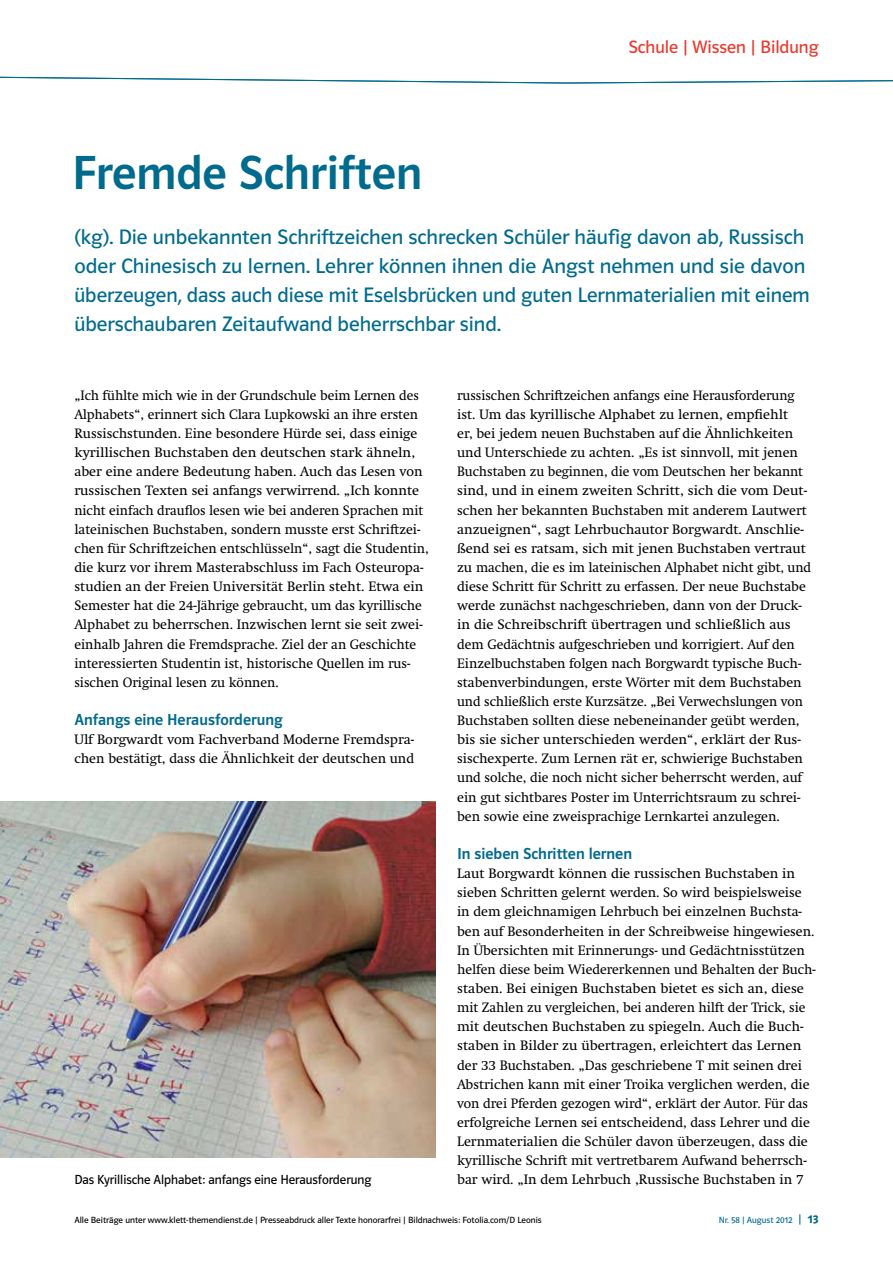
<style>
.page{position:relative;width:893px;height:1263px;background:#fff}
.page>*{position:absolute;margin:0;border:0;box-sizing:border-box;transform-origin:0 0}
.t1{font:48px "Polo ST11 K Krftg";color:#006b8d}
.t2{font:21px/29.2px "Polo ST11 K Buch";color:#006b8d}
.t3{font:18px "Polo ST11 K Buch";color:#ec372a}
.t4{font:16.5px "Polo 22 K Krftg";color:#006b8d}
.t5{font:13.5px/19.2px "Klett Swift";color:#000}
.t6{font:13.2px "Polo ST11 K Buch";letter-spacing:-.005em;color:#000}
.t7{font:9px "Polo ST11 K Buch";color:#000}
.t8{font:9px "Polo ST11 K Buch";color:#006b8d}
.s1{font-size:12px}
.s2{font-family:"Polo ST11 K Hfett";font-size:12px}
</style>
<div class="page">
<img style="left:0;top:802px;width:436px;height:355px">
<svg style="left:413px;top:82px;width:367px;height:1px"></svg>
<svg style="left:0;top:76px;width:893px;height:6px"></svg>
<h3 class="t3" style="left:628px;top:37px;width:192px">Schule | Wissen | Bildung</h3>
<h1 class="t1" style="left:72px;top:147px;width:352px">Fremde Schriften</h1>
<p class="t2" style="left:74px;top:222px;width:737px">(kg). Die unbekannten Schriftzeichen schrecken Schüler häufig davon ab, Russisch oder Chinesisch zu lernen. Lehrer können ihnen die Angst nehmen und sie davon überzeugen, dass auch diese mit Eselsbrücken und guten Lernmaterialien mit einem überschaubaren Zeitaufwand beherrschbar sind.</p>
<p class="t5" style="left:74px;top:386px;width:356px">„Ich fühlte mich wie in der Grundschule beim Lernen des Alphabets“, erinnert sich Clara Lupkowski an ihre ersten Russischstunden. Eine besondere Hürde sei, dass einige kyrillischen Buchstaben den deutschen stark ähneln, aber eine andere Bedeutung haben. Auch das Lesen von russischen Texten sei anfangs verwirrend. „Ich konnte nicht einfach drauflos lesen wie bei anderen Sprachen mit lateinischen Buchstaben, sondern musste erst Schriftzei&shy;chen für Schriftzeichen entschlüsseln“, sagt die Studentin, die kurz vor ihrem Masterabschluss im Fach Osteuropa&shy;studien an der Freien Universität Berlin steht. Etwa ein Semester hat die 24-Jährige gebraucht, um das kyrillische Alphabet zu beherrschen. Inzwischen lernt sie seit zwei&shy;einhalb Jahren die Fremdsprache. Ziel der an Geschichte interessierten Studentin ist, historische Quellen im rus&shy;sischen Original lesen zu können.</p>
<p class="t4" style="left:74px;top:711px;width:210px">Anfangs eine Herausforderung</p>
<p class="t5" style="left:74px;top:730px;width:341px">Ulf Borgwardt vom Fachverband Moderne Fremdspra&shy;chen bestätigt, dass die Ähnlichkeit der deutschen und</p>
<p class="t6" style="left:74px;top:1173px;width:298px">Das Kyrillische Alphabet: anfangs eine Herausforderung</p>
<p class="t5" style="left:457px;top:386px;width:356px">russischen Schriftzeichen anfangs eine Herausforderung ist. Um das kyrillische Alphabet zu lernen, empfiehlt<br>er, bei jedem neuen Buchstaben auf die Ähnlichkeiten und Unterschiede zu achten. „Es ist sinnvoll, mit jenen Buchstaben zu beginnen, die vom Deutschen her bekannt sind, und in einem zweiten Schritt, sich die vom Deut&shy;schen her bekannten Buchstaben mit anderem Lautwert anzueignen“, sagt Lehrbuchautor Borgwardt. Anschlie&shy;ßend sei es ratsam, sich mit jenen Buchstaben vertraut zu machen, die es im lateinischen Alphabet nicht gibt, und diese Schritt für Schritt zu erfassen. Der neue Buchstabe werde zunächst nachgeschrieben, dann von der Druck&shy;in die Schreibschrift übertragen und schließlich aus dem Gedächtnis aufgeschrieben und korrigiert. Auf den Einzelbuchstaben folgen nach Borgwardt typische Buch&shy;stabenverbindungen, erste Wörter mit dem Buchstaben und schließlich erste Kurzsätze. „Bei Verwechslungen von Buchstaben sollten diese nebeneinander geübt werden, bis sie sicher unterschieden werden“, erklärt der Rus&shy;sischexperte. Zum Lernen rät er, schwierige Buchstaben und solche, die noch nicht sicher beherrscht werden, auf ein gut sichtbares Poster im Unterrichtsraum zu schrei&shy;ben sowie eine zweisprachige Lernkartei anzulegen.</p>
<p class="t4" style="left:457px;top:845px;width:176px">In sieben Schritten lernen</p>
<p class="t5" style="left:457px;top:864px;width:360px">Laut Borgwardt können die russischen Buchstaben in sieben Schritten gelernt werden. So wird beispielsweise in dem gleichnamigen Lehrbuch bei einzelnen Buchsta&shy;ben auf Besonderheiten in der Schreibweise hingewiesen.<br>In Übersichten mit Erinnerungs- und Gedächtnisstützen helfen diese beim Wiedererkennen und Behalten der Buch&shy;staben. Bei einigen Buchstaben bietet es sich an, diese mit Zahlen zu vergleichen, bei anderen hilft der Trick, sie mit deutschen Buchstaben zu spiegeln. Auch die Buch&shy;staben in Bilder zu übertragen, erleichtert das Lernen der 33 Buchstaben. „Das geschriebene T mit seinen drei Abstrichen kann mit einer Troika verglichen werden, die von drei Pferden gezogen wird“, erklärt der Autor. Für das erfolgreiche Lernen sei entscheidend, dass Lehrer und die Lernmaterialien die Schüler davon überzeugen, dass die kyrillische Schrift mit vertretbarem Aufwand beherrsch&shy;bar wird. „In dem Lehrbuch ‚Russische Buchstaben in 7</p>
<p class="t7" style="left:74px;top:1215px;width:469px">Alle Beiträge unter www.klett-themendienst.de | Presseabdruck aller Texte honorarfrei | Bildnachweis: Fotolia.com/D Leonis</p>
<p class="t8" style="left:719px;top:1215px;width:101px">Nr. 58 | August 2012 <span class="s1">|</span> <span class="s2">13</span></p>
</div>
